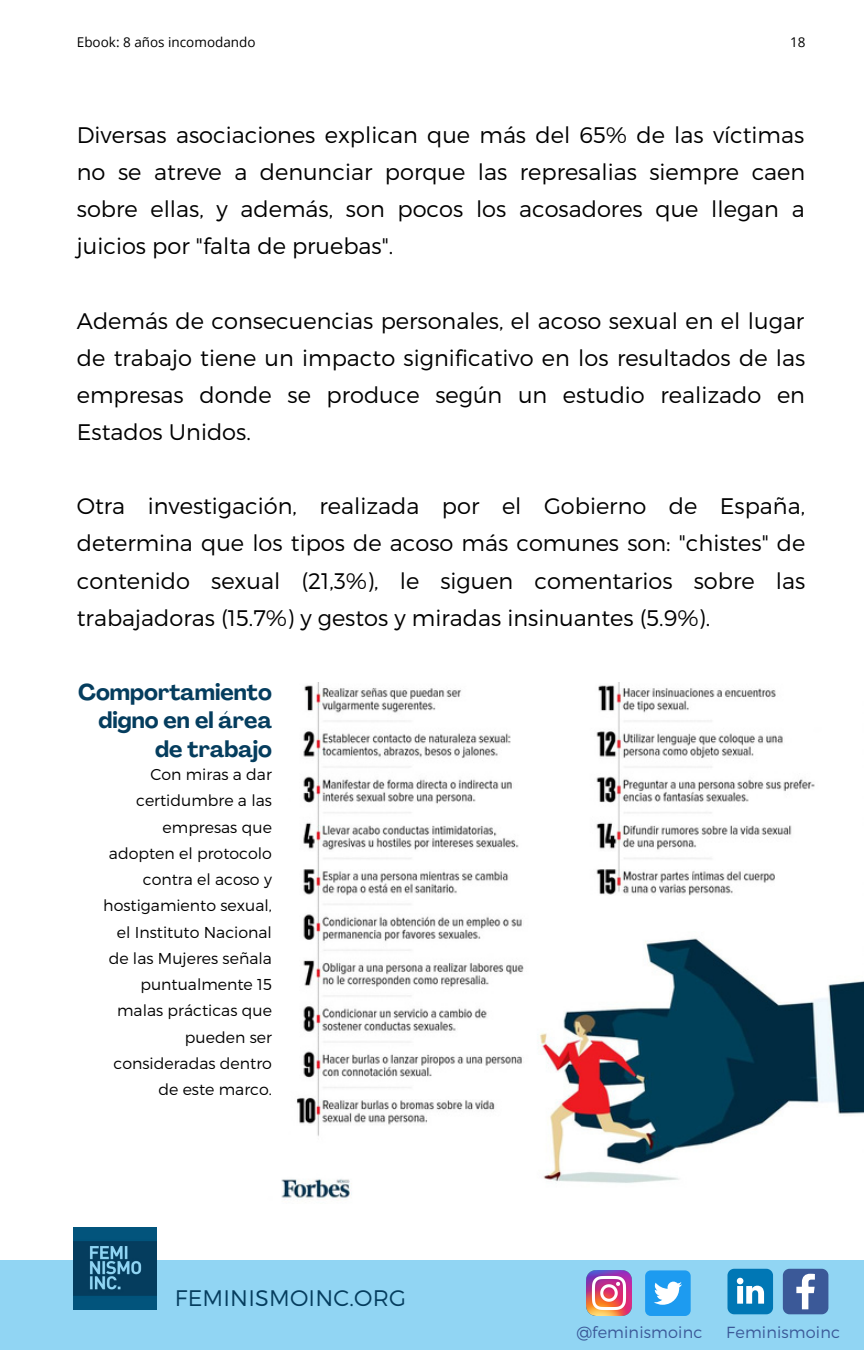
<style>
.page{position:relative;width:864px;height:1350px;background:#fff}
.page>*{position:absolute;margin:0;border:0;box-sizing:border-box;transform-origin:0 0}
.t1{font:300 22.5px/37.1px "Montserrat";color:#000;text-align:justify}
.t2{font:700 22.5px/28.8px "Agrandir";color:#053d5e;text-align:right}
.t3{font:300 22.5px "Montserrat";letter-spacing:.01em;color:#053d5e}
.t4{font:300 15.97px "Montserrat";letter-spacing:.01em;color:#3b5998}
.t5{font:300 15.75px/26.3px "Montserrat";color:#000;text-align:right}
.t6{font:13.5px "Open Sans";color:#000}
</style>
<div class="page">
<div style="left:0;top:1260px;width:864px;height:90px;background:#91d5f3"></div>
<img style="left:73px;top:1227px;width:83px;height:83px">
<img style="left:586px;top:1270px;width:46px;height:46px">
<div style="left:645px;top:1270px;width:46px;height:46px;background:#1d9bf0;border-radius:6px"></div>
<svg style="left:654px;top:1282px;width:28px;height:23px"></svg>
<svg style="left:783px;top:1269px;width:45px;height:45px;background:#5c75aa"></svg>
<svg style="left:727px;top:1269px;width:46px;height:45px;background:#3091c3"></svg>
<img style="left:281px;top:683px;width:582px;height:517px">
<p class="t6" style="left:77px;top:33px;width:180px">Ebook: 8 años incomodando</p>
<p class="t6" style="left:790px;top:33px;width:17px">18</p>
<p class="t1" style="left:77px;top:115px;width:730px">Diversas asociaciones explican que más del 65% de las víctimas no se atreve a denunciar porque las represalias siempre caen sobre ellas, y además, son pocos los acosadores que llegan a juicios por "falta de pruebas".</p>
<p class="t1" style="left:77px;top:301px;width:730px">Además de consecuencias personales, el acoso sexual en el lugar de trabajo tiene un impacto significativo en los resultados de las empresas donde se produce según un estudio realizado en Estados Unidos.</p>
<p class="t1" style="left:77px;top:487px;width:730px">Otra investigación, realizada por el Gobierno de España, determina que los tipos de acoso más comunes son: "chistes" de contenido sexual (21,3%), le siguen comentarios sobre las trabajadoras (15.7%) y gestos y miradas insinuantes (5.9%).</p>
<p class="t2" style="left:78px;top:680px;width:195px">Comportamiento digno en el área de trabajo</p>
<p class="t5" style="left:103px;top:761px;width:170px">Con miras a dar certidumbre a las empresas que adopten el protocolo contra el acoso y hostigamiento sexual, el Instituto Nacional de las Mujeres señala puntualmente 15 malas prácticas que pueden ser consideradas dentro de este marco.</p>
<p class="t3" style="left:175px;top:1283px;width:233px">FEMINISMOINC.ORG</p>
<p class="t4" style="left:576px;top:1322px;width:128px">@feminismoinc</p>
<p class="t4" style="left:726px;top:1322px;width:115px">Feminismoinc</p>
</div>
